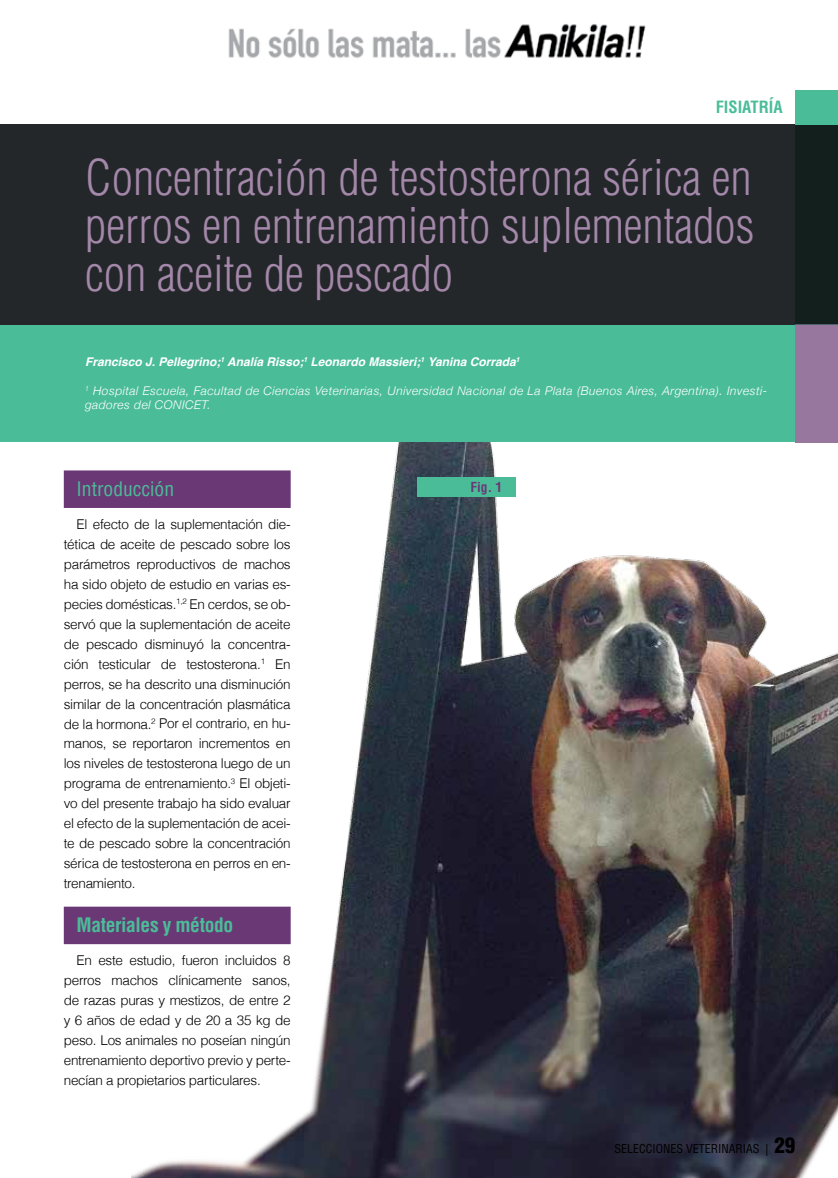
<style>
.page{position:relative;width:838px;height:1178px;background:#fff}
.page>*{position:absolute;margin:0;border:0;box-sizing:border-box;transform-origin:0 0}
.t1{font:300 condensed 48px/48px "Helvetica";color:#a488aa;text-align:justify}
.t2{font:700 condensed 19.5px "Helvetica";letter-spacing:-.02em;color:#4abd98}
.t3{font:condensed 19.5px "Helvetica";color:#4abd98}
.t4{font:700 condensed 16.5px "Helvetica";color:#4abd98}
.t5{font:300 13.5px/20px "Helvetica";letter-spacing:-.02em;color:#000;text-align:justify}
.t6{font:700 condensed 13.5px "Helvetica";color:#6b3876}
.t7{font:italic 300 12px/14.4px "Helvetica Neue";letter-spacing:.04em;color:#fff}
.t8{font:italic 700 12px "Helvetica";color:#fff}
.t9{font:condensed 12px "Helvetica";color:#000}
.s1{font-weight:900;font-size:21px}
</style>
<div class="page">
<img style="left:228px;top:24px;width:418px;height:35px">
<img style="left:131px;top:441px;width:707px;height:737px">
<div style="left:0;top:324px;width:838px;height:117px;background:#4abd98"></div>
<div style="left:0;top:124px;width:838px;height:200px;background:#24272a"></div>
<div style="left:795px;top:324px;width:43px;height:119px;background:#97779e"></div>
<div style="left:795px;top:124px;width:43px;height:200px;background:#131f1d"></div>
<div style="left:795px;top:90px;width:43px;height:34px;background:#4abd98"></div>
<div style="left:64px;top:470px;width:227px;height:38px;background:#6b3876"></div>
<div style="left:64px;top:907px;width:227px;height:37px;background:#6b3876"></div>
<div style="left:417px;top:477px;width:98px;height:20px;background:#4abd98"></div>
<p class="t4" style="left:715px;top:97px;width:68px">FISIATRÍA</p>
<h1 class="t1" style="left:85px;top:154px;width:671px">Concentración de testosterona sérica en perros en entrenamiento suplementados con aceite de pescado</h1>
<p class="t8" style="left:85px;top:352px;width:436px">Francisco J. Pellegrino;<sup>1</sup> Analía Risso;<sup>1</sup> Leonardo Massieri;<sup>1</sup> Yanina Corrada<sup>1</sup></p>
<p class="t7" style="left:85px;top:382px;width:683px"><sup>1</sup> Hospital Escuela, Facultad de Ciencias Veterinarias, Universidad Nacional de La Plata (Buenos Aires, Argentina). Investi&shy;gadores del CONICET.</p>
<h2 class="t3" style="left:77px;top:477px;width:99px">Introducción</h2>
<p class="t5" style="left:64px;top:513px;width:228px;text-indent:13px">El efecto de la suplementación die&shy;tética de aceite de pescado sobre los parámetros reproductivos de machos ha sido objeto de estudio en varias es&shy;pecies domésticas.<sup>1,2</sup> En cerdos, se ob&shy;servó que la suplementación de aceite de pescado disminuyó la concentra&shy;ción testicular de testosterona.<sup>1</sup> En perros, se ha descrito una disminución similar de la concentración plasmática de la hormona.<sup>2</sup> Por el contrario, en hu&shy;manos, se reportaron incrementos en los niveles de testosterona luego de un programa de entrenamiento.<sup>3</sup> El objeti&shy;vo del presente trabajo ha sido evaluar el efecto de la suplementación de acei&shy;te de pescado sobre la concentración sérica de testosterona en perros en en&shy;trenamiento.</p>
<h2 class="t2" style="left:77px;top:913px;width:158px">Materiales y método</h2>
<p class="t5" style="left:64px;top:949px;width:228px;text-indent:13px">En este estudio, fueron incluidos 8 perros machos clínicamente sanos, de razas puras y mestizos, de entre 2 y 6 años de edad y de 20 a 35 kg de peso. Los animales no poseían ningún entrenamiento deportivo previo y perte&shy;necían a propietarios particulares.</p>
<p class="t6" style="left:470px;top:479px;width:33px">Fig. 1</p>
<p class="t9" style="left:614px;top:1141px;width:183px">SELECCIONES VETERINARIAS | <span class="s1">29</span></p>
</div>
